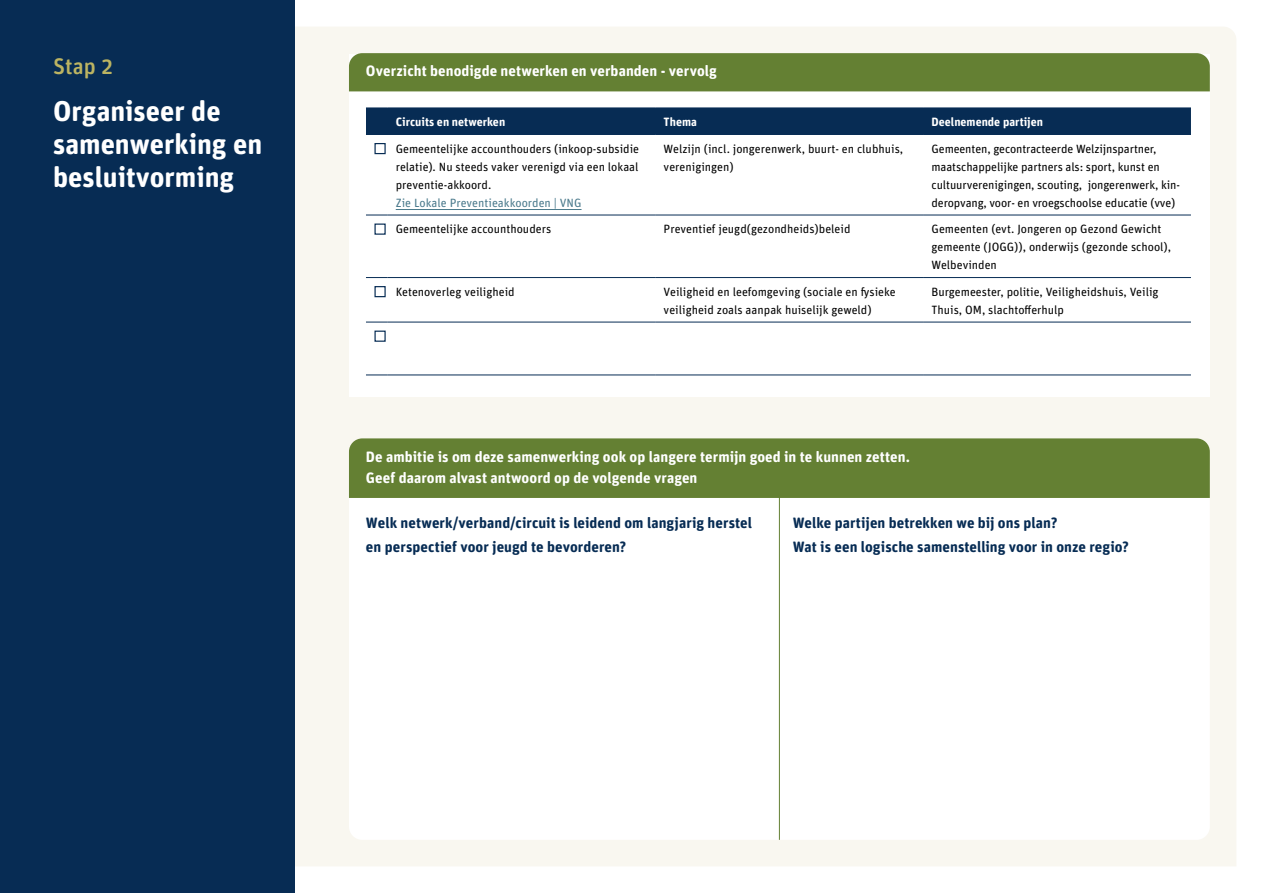
<style>
.page{position:relative;width:1263px;height:893px;background:#fff}
.page>*{position:absolute;margin:0;border:0;box-sizing:border-box;transform-origin:0 0}
.titels{font:700 28.5px/33px "Unit Rounded Pro";color:#fff}
.titels-2{font:500 22.5px "Unit Rounded Pro";color:#bcb462}
.platte_tekst{font:700 15px/24px "Unit Rounded Pro";letter-spacing:.005em;color:#072c54}
.platte_tekst-2{font:700 15px/21px "Unit Rounded Pro";letter-spacing:.005em;color:#fff}
.t1{font:12px/18px "Unit Rounded Pro";color:#000}
.t2{font:700 12px "Unit Rounded Pro";color:#fff}
.s1{color:#4b7a8c}
</style>
<div class="page">
<div style="left:295px;top:27px;width:941px;height:839px;background:#f9f7f0"></div>
<div style="left:0;top:0;width:295px;height:893px;background:#072c54"></div>
<div style="left:349px;top:54px;width:861px;height:342px;background:#fff"></div>
<div style="left:366px;top:108px;width:825px;height:27px;background:#072c54"></div>
<hr style="left:387px;top:134px;width:268px;height:1px;background:#072c54">
<hr style="left:655px;top:134px;width:268px;height:1px;background:#072c54">
<hr style="left:923px;top:134px;width:268px;height:1px;background:#072c54">
<svg style="left:366px;top:215px;width:21px;height:1px"></svg>
<hr style="left:387px;top:215px;width:268px;height:1px;background:#072c54">
<hr style="left:655px;top:215px;width:268px;height:1px;background:#072c54">
<hr style="left:923px;top:215px;width:268px;height:1px;background:#072c54">
<svg style="left:366px;top:277px;width:21px;height:1px"></svg>
<hr style="left:387px;top:277px;width:268px;height:1px;background:#072c54">
<hr style="left:655px;top:277px;width:268px;height:1px;background:#072c54">
<hr style="left:923px;top:277px;width:268px;height:1px;background:#072c54">
<svg style="left:366px;top:322px;width:21px;height:1px"></svg>
<hr style="left:387px;top:322px;width:268px;height:1px;background:#072c54">
<hr style="left:655px;top:322px;width:268px;height:1px;background:#072c54">
<hr style="left:923px;top:322px;width:268px;height:1px;background:#072c54">
<svg style="left:366px;top:375px;width:21px;height:1px"></svg>
<hr style="left:387px;top:375px;width:268px;height:1px;background:#072c54">
<hr style="left:655px;top:375px;width:268px;height:1px;background:#072c54">
<hr style="left:923px;top:375px;width:268px;height:1px;background:#072c54">
<div style="left:374px;top:143px;width:12px;height:11px;border:1px solid #072c54"></div>
<hr style="left:396px;top:209px;width:185px;height:1px;background:#4b7a8c">
<div style="left:374px;top:286px;width:12px;height:11px;border:1px solid #072c54"></div>
<div style="left:374px;top:331px;width:12px;height:11px;border:1px solid #072c54"></div>
<div style="left:349px;top:53px;width:861px;height:38px;background:#648033"></div>
<div style="left:349px;top:455px;width:861px;height:385px;background:#fff;border-radius:13px"></div>
<div style="left:349px;top:438px;width:861px;height:60px;background:#648033"></div>
<hr style="left:779px;top:493px;width:1px;height:347px;background:#648033">
<p class="titels-2" style="left:53px;top:51px;width:61px">Stap 2</p>
<p class="titels" style="left:53px;top:93px;width:211px">Organiseer de samenwerking en besluitvorming</p>
<p class="platte_tekst-2" style="left:366px;top:60px;width:352px">Overzicht benodigde netwerken en verbanden - vervolg</p>
<p class="t2" style="left:396px;top:113px;width:111px">Circuits en netwerken</p>
<p class="t2" style="left:664px;top:113px;width:35px">Thema</p>
<p class="t2" style="left:931px;top:113px;width:113px">Deelnemende partijen</p>
<p class="t1" style="left:396px;top:139px;width:245px">Gemeentelijke accounthouders (inkoop-subsidie relatie). Nu steeds vaker verenigd via een lokaal preventie-akkoord.<br><span class="s1">Zie Lokale Preventieakkoorden | VNG</span></p>
<p class="t1" style="left:664px;top:139px;width:241px">Welzijn (incl. jongerenwerk, buurt- en clubhuis, verenigingen)</p>
<p class="t1" style="left:931px;top:139px;width:227px">Gemeenten, gecontracteerde Welzijnspartner,</p>
<p class="t1" style="left:931px;top:157px;width:250px">maatschappelijke partners als: sport, kunst en cultuurverenigingen, scouting, jongerenwerk, kin&shy;deropvang, voor- en vroegschoolse educatie (vve)</p>
<p class="t1" style="left:396px;top:219px;width:157px">Gemeentelijke accounthouders</p>
<p class="t1" style="left:664px;top:219px;width:188px">Preventief jeugd(gezondheids)beleid</p>
<p class="t1" style="left:931px;top:219px;width:241px">Gemeenten (evt. Jongeren op Gezond Gewicht gemeente (JOGG)), onderwijs (gezonde school),<br>Welbevinden</p>
<p class="t1" style="left:396px;top:282px;width:120px">Ketenoverleg veiligheid</p>
<p class="t1" style="left:664px;top:282px;width:234px">Veiligheid en leefomgeving (sociale en fysieke veiligheid zoals aanpak huiselijk geweld)</p>
<p class="t1" style="left:931px;top:282px;width:229px">Burgemeester, politie, Veiligheidshuis, Veilig<br>Thuis, OM, slachtofferhulp</p>
<p class="platte_tekst-2" style="left:366px;top:445px;width:545px">De ambitie is om deze samenwerking ook op langere termijn goed in te kunnen zetten.<br>Geef daarom alvast antwoord op de volgende vragen</p>
<p class="platte_tekst" style="left:366px;top:510px;width:388px">Welk netwerk/verband/circuit is leidend om langjarig herstel en perspectief voor jeugd te bevorderen?</p>
<p class="platte_tekst" style="left:793px;top:510px;width:338px">Welke partijen betrekken we bij ons plan?<br>Wat is een logische samenstelling voor in onze regio?</p>
</div>
